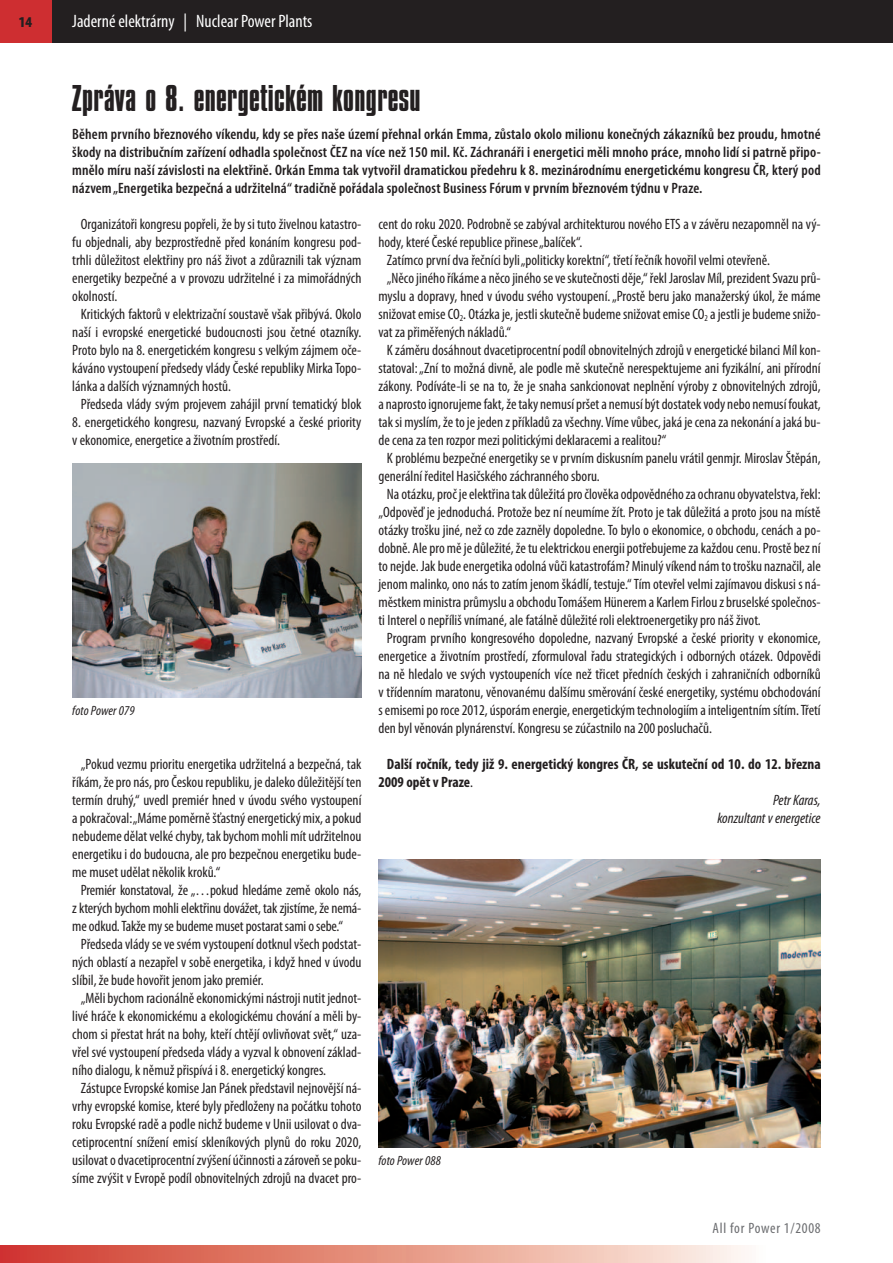
<style>
.page{position:relative;width:893px;height:1263px;background:#fff}
.page>*{position:absolute;margin:0;border:0;box-sizing:border-box;transform-origin:0 0}
.t1{font:39px "Compacta DOT";letter-spacing:.01em;color:#231f20}
.t2{font:condensed 18px "Myriad Pro";color:#fff}
.t3{font:condensed 15px/18px "Myriad Pro";color:#231f20}
.t4{font:600 condensed 15px/18px "Myriad Pro";letter-spacing:.01em;color:#231f20;text-align:justify}
.t5{font:700 condensed 15px "Myriad Pro";color:#231f20}
.t6{font:italic condensed 15px "Myriad Pro";color:#231f20}
.t7{font:condensed 15px "Myriad Pro";letter-spacing:.05em;color:#6c6d70}
.t8{font:900 condensed 15px "Myriad Pro";color:#231f20}
.t9{font:italic condensed 13.5px "Myriad Pro";letter-spacing:.005em;color:#231f20}
.s1{font-weight:400}
</style>
<div class="page">
<img style="left:72px;top:463px;width:289px;height:234px">
<img style="left:378px;top:859px;width:443px;height:288px">
<div style="left:0;top:0;width:893px;height:43px;background:#231f20"></div>
<svg style="left:0;top:1246px;width:745px;height:17px;background:#e59384"></svg>
<div style="left:0;top:0;width:51px;height:43px;background:#ce2e31"></div>
<p class="t8" style="left:19px;top:17px;width:15px">14</p>
<p class="t2" style="left:72px;top:15px;width:242px">Jaderné elektrárny | Nuclear Power Plants</p>
<h1 class="t1" style="left:72px;top:84px;width:350px">Zpráva o 8. energetickém kongresu</h1>
<p class="t4" style="left:72px;top:126px;width:750px">Během prvního březnového víkendu, kdy se přes naše území přehnal orkán Emma, zůstalo okolo milionu konečných zákazníků bez proudu, hmotné škody na distribučním zařízení odhadla společnost ČEZ na více než 150 mil. Kč. Záchranáři i energetici měli mnoho práce, mnoho lidí si patrně připo&shy;mnělo míru naší závislosti na elektřině. Orkán Emma tak vytvořil dramatickou předehru k 8. mezinárodnímu energetickému kongresu ČR, který pod názvem „Energetika bezpečná a udržitelná“ tradičně pořádala společnost Business Fórum v prvním březnovém týdnu v Praze.</p>
<p class="t3" style="left:81px;top:216px;width:282px">Organizátoři kongresu popřeli, že by si tuto živelnou katastro-</p>
<p class="t3" style="left:72px;top:234px;width:291px">fu objednali, aby bezprostředně před konáním kongresu pod-</p>
<p class="t3" style="left:72px;top:252px;width:291px">trhli důležitost elektřiny pro náš život a zdůraznili tak význam</p>
<p class="t3" style="left:72px;top:270px;width:291px">energetiky bezpečné a v provozu udržitelné i za mimořádných</p>
<p class="t3" style="left:72px;top:288px;width:47px">okolností.</p>
<p class="t3" style="left:81px;top:306px;width:282px">Kritických faktorů v elektrizační soustavě však přibývá. Okolo</p>
<p class="t3" style="left:72px;top:324px;width:291px">naší i evropské energetické budoucnosti jsou četné otazníky.</p>
<p class="t3" style="left:72px;top:342px;width:291px">Proto bylo na 8. energetickém kongresu s velkým zájmem oče-</p>
<p class="t3" style="left:72px;top:360px;width:291px">káváno vystoupení předsedy vlády České republiky Mirka Topo-</p>
<p class="t3" style="left:72px;top:378px;width:160px">lánka a dalších významných hostů.</p>
<p class="t3" style="left:81px;top:396px;width:282px">Předseda vlády svým projevem zahájil první tematický blok</p>
<p class="t3" style="left:72px;top:414px;width:291px">8. energetického kongresu, nazvaný Evropské a české priority v ekonomice, energetice a životním prostředí.</p>
<p class="t9" style="left:72px;top:706px;width:64px">foto Power 079</p>
<p class="t3" style="left:81px;top:756px;width:282px">„Pokud vezmu prioritu energetika udržitelná a bezpečná, tak</p>
<p class="t3" style="left:72px;top:774px;width:291px">říkám, že pro nás, pro Českou republiku, je daleko důležitější ten</p>
<p class="t3" style="left:72px;top:792px;width:291px">termín druhý,“ uvedl premiér hned v úvodu svého vystoupení</p>
<p class="t3" style="left:72px;top:810px;width:291px">a pokračoval: „Máme poměrně šťastný energetický mix, a pokud</p>
<p class="t3" style="left:72px;top:828px;width:291px">nebudeme dělat velké chyby, tak bychom mohli mít udržitelnou</p>
<p class="t3" style="left:72px;top:846px;width:291px">energetiku i do budoucna, ale pro bezpečnou energetiku bude-</p>
<p class="t3" style="left:72px;top:864px;width:149px">me muset udělat několik kroků.“</p>
<p class="t3" style="left:81px;top:882px;width:282px">Premiér konstatoval, že „…pokud hledáme země okolo nás,</p>
<p class="t3" style="left:72px;top:900px;width:291px">z kterých bychom mohli elektřinu dovážet, tak zjistíme, že nemá-</p>
<p class="t3" style="left:72px;top:918px;width:272px">me odkud. Takže my se budeme muset postarat sami o sebe.“</p>
<p class="t3" style="left:81px;top:936px;width:282px">Předseda vlády se ve svém vystoupení dotknul všech podstat-</p>
<p class="t3" style="left:72px;top:954px;width:291px">ných oblastí a nezapřel v sobě energetika, i když hned v úvodu</p>
<p class="t3" style="left:72px;top:972px;width:193px">slíbil, že bude hovořit jenom jako premiér.</p>
<p class="t3" style="left:81px;top:990px;width:282px">„Měli bychom racionálně ekonomickými nástroji nutit jednot-</p>
<p class="t3" style="left:72px;top:1008px;width:291px">livé hráče k ekonomickému a ekologickému chování a měli by-</p>
<p class="t3" style="left:72px;top:1026px;width:291px">chom si přestat hrát na bohy, kteří chtějí ovlivňovat svět,“ uza-</p>
<p class="t3" style="left:72px;top:1044px;width:291px">vřel své vystoupení předseda vlády a vyzval k obnovení základ-</p>
<p class="t3" style="left:72px;top:1062px;width:255px">ního dialogu, k němuž přispívá i 8. energetický kongres.</p>
<p class="t3" style="left:81px;top:1080px;width:282px">Zástupce Evropské komise Jan Pánek představil nejnovější ná-</p>
<p class="t3" style="left:72px;top:1098px;width:291px">vrhy evropské komise, které byly předloženy na počátku tohoto</p>
<p class="t3" style="left:72px;top:1116px;width:291px">roku Evropské radě a podle nichž budeme v Unii usilovat o dva-</p>
<p class="t3" style="left:72px;top:1134px;width:291px">cetiprocentní snížení emisí skleníkových plynů do roku 2020,</p>
<p class="t3" style="left:72px;top:1152px;width:291px">usilovat o dvacetiprocentní zvýšení účinnosti a zároveň se poku-</p>
<p class="t3" style="left:72px;top:1170px;width:291px">síme zvýšit v Evropě podíl obnovitelných zdrojů na dvacet pro-</p>
<p class="t3" style="left:378px;top:216px;width:444px">cent do roku 2020. Podrobně se zabýval architekturou nového ETS a v závěru nezapomněl na vý-</p>
<p class="t3" style="left:378px;top:234px;width:205px">hody, které České republice přinese „balíček“.</p>
<p class="t3" style="left:387px;top:252px;width:385px">Zatímco první dva řečníci byli „politicky korektní“, třetí řečník hovořil velmi otevřeně.</p>
<p class="t3" style="left:387px;top:270px;width:435px">„Něco jiného říkáme a něco jiného se ve skutečnosti děje,“ řekl Jaroslav Míl, prezident Svazu prů-</p>
<p class="t3" style="left:378px;top:288px;width:444px">myslu a dopravy, hned v úvodu svého vystoupení. „Prostě beru jako manažerský úkol, že máme</p>
<p class="t3" style="left:378px;top:306px;width:444px">snižovat emise CO<sub>2</sub>. Otázka je, jestli skutečně budeme snižovat emise CO<sub>2</sub> a jestli je budeme snižo-</p>
<p class="t3" style="left:378px;top:324px;width:134px">vat za přiměřených nákladů.“</p>
<p class="t3" style="left:387px;top:342px;width:435px">K záměru dosáhnout dvacetiprocentní podíl obnovitelných zdrojů v energetické bilanci Míl kon-</p>
<p class="t3" style="left:378px;top:360px;width:444px">statoval: „Zní to možná divně, ale podle mě skutečně nerespektujeme ani fyzikální, ani přírodní</p>
<p class="t3" style="left:378px;top:378px;width:444px">zákony. Podíváte-li se na to, že je snaha sankcionovat neplnění výroby z obnovitelných zdrojů,</p>
<p class="t3" style="left:378px;top:396px;width:444px">a naprosto ignorujeme fakt, že taky nemusí pršet a nemusí být dostatek vody nebo nemusí foukat,</p>
<p class="t3" style="left:378px;top:414px;width:444px">tak si myslím, že to je jeden z příkladů za všechny. Víme vůbec, jaká je cena za nekonání a jaká bu-</p>
<p class="t3" style="left:378px;top:432px;width:290px">de cena za ten rozpor mezi politickými deklaracemi a realitou?“</p>
<p class="t3" style="left:387px;top:450px;width:435px">K problému bezpečné energetiky se v prvním diskusním panelu vrátil genmjr. Miroslav Štěpán,</p>
<p class="t3" style="left:378px;top:468px;width:223px">generální ředitel Hasičského záchranného sboru.</p>
<p class="t3" style="left:387px;top:486px;width:435px">Na otázku, proč je elektřina tak důležitá pro člověka odpovědného za ochranu obyvatelstva, řekl:</p>
<p class="t3" style="left:378px;top:504px;width:444px">„Odpověď je jednoduchá. Protože bez ní neumíme žít. Proto je tak důležitá a proto jsou na místě</p>
<p class="t3" style="left:378px;top:522px;width:444px">otázky trošku jiné, než co zde zazněly dopoledne. To bylo o ekonomice, o obchodu, cenách a po-</p>
<p class="t3" style="left:378px;top:540px;width:444px">dobně. Ale pro mě je důležité, že tu elektrickou energii potřebujeme za každou cenu. Prostě bez ní</p>
<p class="t3" style="left:378px;top:558px;width:444px">to nejde. Jak bude energetika odolná vůči katastrofám? Minulý víkend nám to trošku naznačil, ale</p>
<p class="t3" style="left:378px;top:576px;width:444px">jenom malinko, ono nás to zatím jenom škádlí, testuje.“ Tím otevřel velmi zajímavou diskusi s ná-</p>
<p class="t3" style="left:378px;top:594px;width:444px">městkem ministra průmyslu a obchodu Tomášem Hünerem a Karlem Firlou z bruselské společnos-</p>
<p class="t3" style="left:378px;top:612px;width:384px">ti Interel o nepříliš vnímané, ale fatálně důležité roli elektroenergetiky pro náš život.</p>
<p class="t3" style="left:387px;top:630px;width:435px">Program prvního kongresového dopoledne, nazvaný Evropské a české priority v ekonomice,</p>
<p class="t3" style="left:378px;top:648px;width:444px">energetice a životním prostředí, zformuloval řadu strategických i odborných otázek. Odpovědi</p>
<p class="t3" style="left:378px;top:666px;width:444px">na ně hledalo ve svých vystoupeních více než třicet předních českých i zahraničních odborníků</p>
<p class="t3" style="left:378px;top:684px;width:444px">v třídenním maratonu, věnovanému dalšímu směrování české energetiky, systému obchodování</p>
<p class="t3" style="left:378px;top:702px;width:444px">s emisemi po roce 2012, úsporám energie, energetickým technologiím a inteligentním sítím. Třetí</p>
<p class="t3" style="left:378px;top:720px;width:335px">den byl věnován plynárenství. Kongresu se zúčastnilo na 200 posluchačů.</p>
<p class="t5" style="left:387px;top:759px;width:435px">Další ročník, tedy již 9. energetický kongres ČR, se uskuteční od 10. do 12. března</p>
<p class="t5" style="left:378px;top:777px;width:96px">2009 opět v Praze<span class="s1">.</span></p>
<p class="t6" style="left:773px;top:795px;width:49px">Petr Karas,</p>
<p class="t6" style="left:717px;top:813px;width:105px">konzultant v energetice</p>
<p class="t9" style="left:378px;top:1156px;width:64px">foto Power 088</p>
<p class="t7" style="left:712px;top:1223px;width:110px">All for Power 1/2008</p>
</div>
